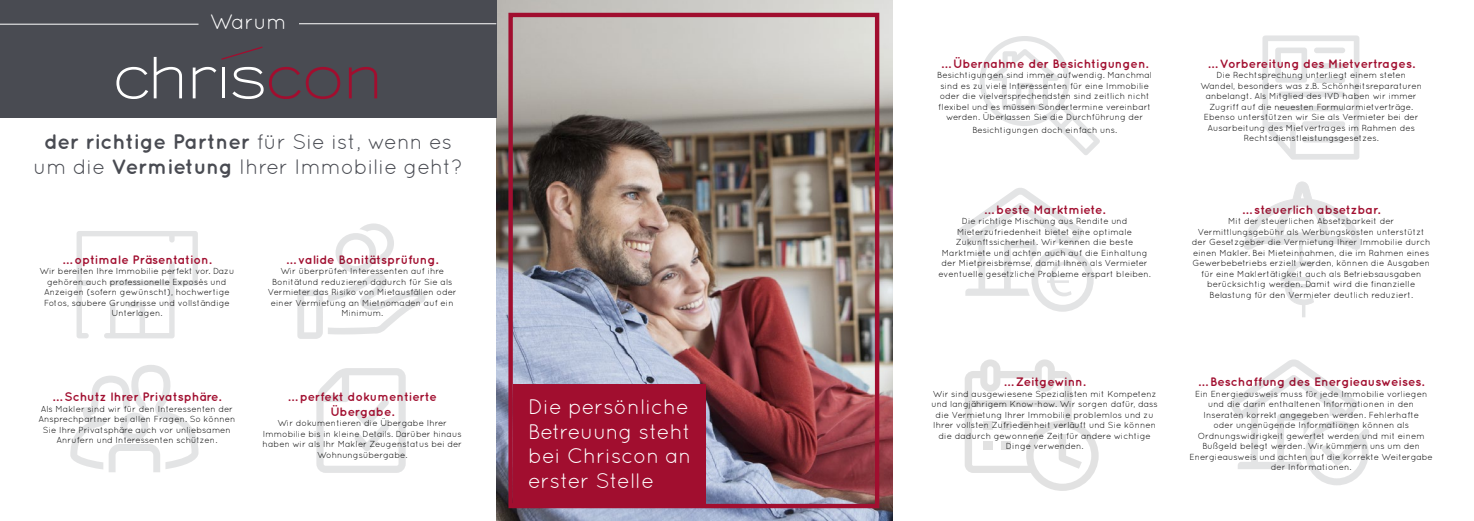
<style>
.page{position:relative;width:1474px;height:521px;background:#fff}
.page>*{position:absolute;margin:0;border:0;box-sizing:border-box;transform-origin:0 0}
.t1{font:21px/25.2px "Quicksand";color:#494b52;text-align:center}
.t2{font:21px/24.5px "Quicksand";color:#fff;text-align:justify}
.t3{font:700 12.25px/14.7px "Quicksand";color:#a10e2f;text-align:center}
.t4{font:8.75px/10.5px "Quicksand";color:#000;text-align:center}
.s1{font-weight:700}
</style>
<div class="page">
<img style="left:496px;top:0;width:396px;height:521px">
<div style="left:508px;top:13px;width:371px;height:495px;border:4px solid #a10e2f"></div>
<div style="left:0;top:0;width:496px;height:118px;background:#494b52"></div>
<div style="left:513px;top:384px;width:192px;height:121px;background:#a10e2f"></div>
<svg style="left:316px;top:368px;width:90px;height:105px"></svg>
<svg style="left:965px;top:359px;width:133px;height:132px"></svg>
<svg style="left:77px;top:231px;width:121px;height:107px"></svg>
<svg style="left:70px;top:365px;width:128px;height:107px"></svg>
<svg style="left:979px;top:36px;width:121px;height:119px"></svg>
<svg style="left:1262px;top:35px;width:97px;height:125px"></svg>
<div style="left:1313px;top:48px;width:32px;height:5px;background:#e3e4e5;border-radius:3px"></div>
<div style="left:1313px;top:77px;width:32px;height:6px;background:#e3e4e5;border-radius:3px"></div>
<div style="left:1277px;top:91px;width:68px;height:6px;background:#e3e4e5;border-radius:3px"></div>
<div style="left:1277px;top:106px;width:68px;height:5px;background:#e3e4e5;border-radius:3px"></div>
<div style="left:1301px;top:121px;width:44px;height:6px;background:#e3e4e5;border-radius:3px"></div>
<div style="left:1301px;top:137px;width:44px;height:6px;background:#e3e4e5;border-radius:3px"></div>
<div style="left:1313px;top:63px;width:32px;height:6px;background:#e3e4e5;border-radius:3px"></div>
<svg style="left:116px;top:67px;width:32px;height:32px"></svg>
<svg style="left:154px;top:57px;width:28px;height:41px"></svg>
<svg style="left:193px;top:67px;width:23px;height:31px"></svg>
<hr style="left:222px;top:68px;width:2px;height:30px;background:#fff">
<svg style="left:232px;top:67px;width:108px;height:32px"></svg>
<svg style="left:349px;top:67px;width:28px;height:31px"></svg>
<svg style="left:221px;top:46px;width:42px;height:14px"></svg>
<hr style="left:0;top:24px;width:198px;height:1px;background:#fff">
<hr style="left:299px;top:23px;width:197px;height:1px;background:#fff">
<svg style="left:957px;top:188px;width:136px;height:124px"></svg>
<svg style="left:297px;top:223px;width:129px;height:116px"></svg>
<svg style="left:1229px;top:359px;width:140px;height:126px"></svg>
<svg style="left:1244px;top:181px;width:116px;height:136px"></svg>
<hr style="left:1299px;top:236px;width:3px;height:27px;background:#494b52">
<svg style="left:1301px;top:301px;width:4px;height:16px"></svg>
<h1 class="t2" style="left:210px;top:10px;width:78px">Warum</h1>
<h1 class="t1" style="left:34px;top:129px;width:430px"><span class="s1">der richtige Partner</span> für Sie ist, wenn es um die <span class="s1">Vermietung</span> Ihrer Immobilie geht?</h1>
<h2 class="t3" style="left:62px;top:252px;width:151px">… optimale Präsentation.</h2>
<p class="t4" style="left:40px;top:266px;width:196px">Wir bereiten Ihre Immobilie perfekt vor. Dazu gehören auch professionelle Exposés und Anzeigen (sofern gewünscht), hochwertige Fotos, saubere Grundrisse und vollständige Unterlagen.</p>
<h2 class="t3" style="left:286px;top:252px;width:153px">… valide Bonitätsprüfung.</h2>
<p class="t4" style="left:268px;top:266px;width:190px">Wir überprüfen Interessenten auf ihre Bonitätund reduzieren dadurch für Sie als Vermieter das Risiko von Mietausfällen oder einer Vermietung an Mietnomaden auf ein Minimum.</p>
<h2 class="t3" style="left:53px;top:389px;width:170px">… Schutz Ihrer Privatsphäre.</h2>
<p class="t4" style="left:38px;top:403px;width:199px">Als Makler sind wir für den Interessenten der Ansprechpartner bei allen Fragen. So können Sie Ihre Privatsphäre auch vor unliebsamen Anrufern und Interessenten schützen.</p>
<h2 class="t3" style="left:288px;top:389px;width:151px">… perfekt dokumentierte<br>Übergabe.</h2>
<p class="t4" style="left:262px;top:418px;width:201px">Wir dokumentieren die Übergabe Ihrer Immobilie bis in kleine Details. Darüber hinaus haben wir als Ihr Makler Zeugenstatus bei der Wohnungsübergabe.</p>
<h1 class="t2" style="left:528px;top:394px;width:164px">Die persönliche Betreuung steht bei Chriscon an erster Stelle</h1>
<h2 class="t3" style="left:941px;top:56px;width:209px">… Übernahme der Besichtigungen.</h2>
<p class="t4" style="left:937px;top:70px;width:216px">Besichtigungen sind immer aufwendig. Manchmal sind es zu viele Interessenten für eine Immobilie oder die vielversprechendsten sind zeitlich nicht flexibel und es müssen Sondertermine vereinbart werden. Überlassen Sie die Durchführung der</p>
<p class="t4" style="left:972px;top:125px;width:146px">Besichtigungen doch einfach uns.</p>
<h2 class="t3" style="left:984px;top:202px;width:122px">… beste Marktmiete.</h2>
<p class="t4" style="left:938px;top:216px;width:214px">Die richtige Mischung aus Rendite und Mieterzufriedenheit bietet eine optimale Zukunftssicherheit. Wir kennen die beste Marktmiete und achten auch auf die Einhaltung der Mietpreisbremse, damit Ihnen als Vermieter eventuelle gesetzliche Probleme erspart bleiben.</p>
<h2 class="t3" style="left:1003px;top:374px;width:83px">… Zeitgewinn.</h2>
<p class="t4" style="left:931px;top:388px;width:228px">Wir sind ausgewiesene Spezialisten mit Kompetenz und langjährigem Know-how. Wir sorgen dafür, dass die Vermietung Ihrer Immobilie problemlos und zu Ihrer vollsten Zufriedenheit verläuft und Sie können die dadurch gewonnene Zeit für andere wichtige Dinge verwenden.</p>
<h2 class="t3" style="left:1207px;top:56px;width:209px">… Vorbereitung des Mietvertrages.</h2>
<p class="t4" style="left:1200px;top:70px;width:223px">Die Rechtsprechung unterliegt einem steten Wandel, besonders was z.B. Schönheitsreparaturen anbelangt. Als Mitglied des IVD haben wir immer Zugriff auf die neuesten Formularmietverträge.<br>Ebenso unterstützen wir Sie als Vermieter bei der Ausarbeitung des Mietvertrages im Rahmen des Rechtsdienstleistungsgesetzes.</p>
<h2 class="t3" style="left:1242px;top:202px;width:139px">… steuerlich absetzbar.</h2>
<p class="t4" style="left:1191px;top:216px;width:240px">Mit der steuerlichen Absetzbarkeit der Vermittlungsgebühr als Werbungskosten unterstützt der Gesetzgeber die Vermietung Ihrer Immobilie durch einen Makler. Bei Mieteinnahmen, die im Rahmen eines Gewerbebetriebs erzielt werden, können die Ausgaben für eine Maklertätigkeit auch als Betriebsausgaben berücksichtig werden. Damit wird die finanzielle Belastung für den Vermieter deutlich reduziert.</p>
<h2 class="t3" style="left:1198px;top:374px;width:228px">… Beschaffung des Energieausweises.</h2>
<p class="t4" style="left:1189px;top:388px;width:245px">Ein Energieausweis muss für jede Immobilie vorliegen und die darin enthaltenen Informationen in den Inseraten korrekt angegeben werden. Fehlerhafte<br>oder ungenügende Informationen können als Ordnungswidrigkeit gewertet werden und mit einem Bußgeld belegt werden. Wir kümmern uns um den Energieausweis und achten auf die korrekte Weitergabe der Informationen.</p>
</div>
